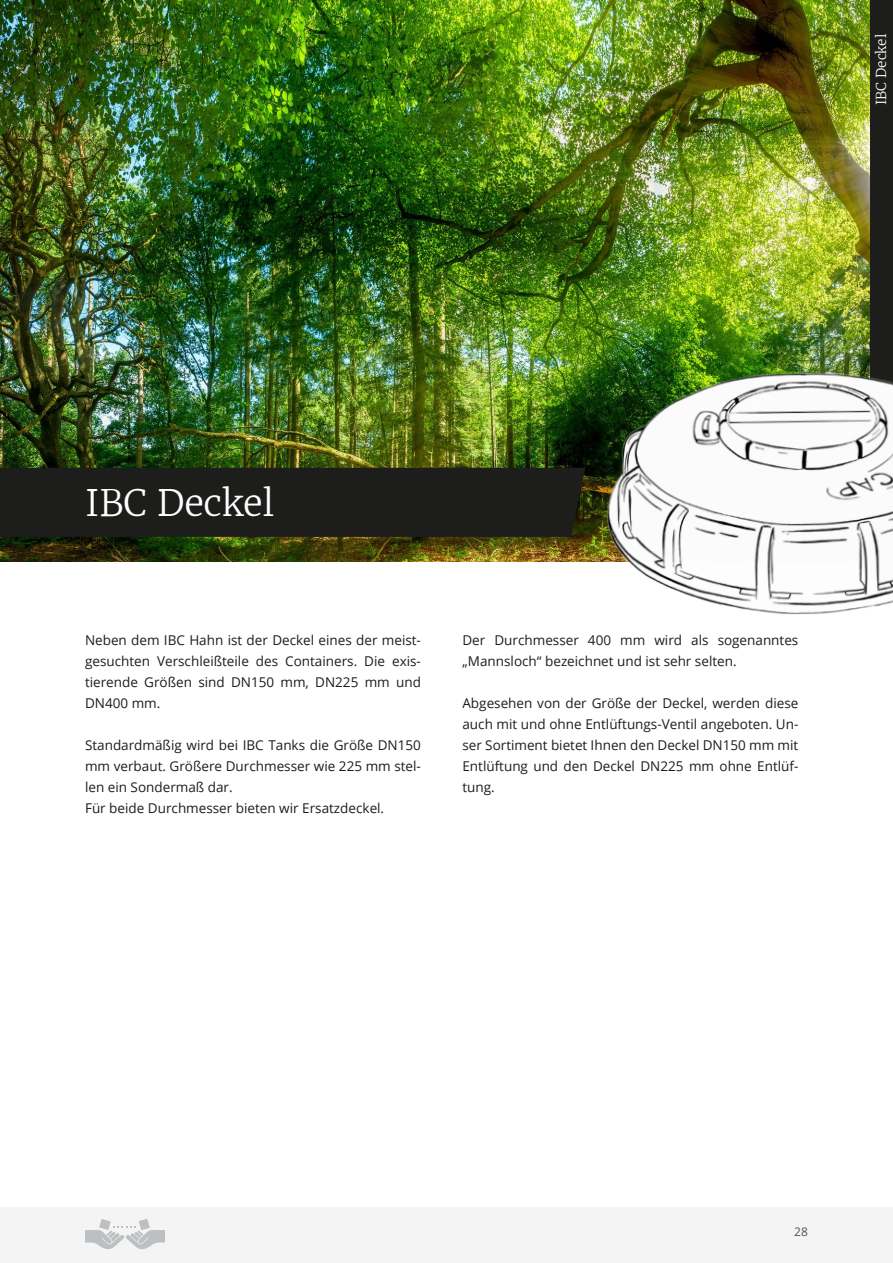
<style>
.page{position:relative;width:893px;height:1263px;background:#fff}
.page>*{position:absolute;margin:0;border:0;box-sizing:border-box;transform-origin:0 0}
.t1{font:300 36px "Merriweather";color:#fff}
.t2{font:13.5px/21px "Open Sans";color:#1d1d1b;text-align:justify}
.t3{font:300 13.5px "Merriweather";color:#fff}
.t4{font:12px "Open Sans";color:#505456}
</style>
<div class="page">
<img style="left:0;top:0;width:870px;height:562px">
<div style="left:0;top:1207px;width:893px;height:56px;background:#f4f4f4"></div>
<div style="left:0;top:468px;width:578px;height:69px;background:#1d1d1b"></div>
<div style="left:870px;top:0;width:23px;height:361px;background:#1d1d1b"></div>
<img style="left:578px;top:361px;width:315px;height:254px">
<svg style="left:85px;top:1219px;width:80px;height:30px"></svg>
<p class="t3" style="left:872px;top:105px;width:73px;rotate:-90deg">IBC Deckel</p>
<h1 class="t1" style="left:85px;top:479px;width:191px">IBC Deckel</h1>
<p class="t2" style="left:85px;top:629px;width:337px">Neben dem IBC Hahn ist der Deckel eines der meist&shy;gesuchten Verschleißteile des Containers. Die exis&shy;tierende Größen sind DN150 mm, DN225 mm und DN400 mm.</p>
<p class="t2" style="left:85px;top:734px;width:337px;text-align:left">Standardmäßig wird bei IBC Tanks die Größe DN150 mm verbaut. Größere Durchmesser wie 225 mm stel&shy;len ein Sondermaß dar.<br>Für beide Durchmesser bieten wir Ersatzdeckel.</p>
<p class="t2" style="left:462px;top:629px;width:337px">Der Durchmesser 400 mm wird als sogenanntes „Mannsloch“ bezeichnet und ist sehr selten.</p>
<p class="t2" style="left:462px;top:692px;width:337px">Abgesehen von der Größe der Deckel, werden diese auch mit und ohne Entlüftungs-Ventil angeboten. Un&shy;ser Sortiment bietet Ihnen den Deckel DN150 mm mit Entlüftung und den Deckel DN225 mm ohne Entlüf&shy;tung.</p>
<p class="t4" style="left:794px;top:1224px;width:15px">28</p>
</div>
